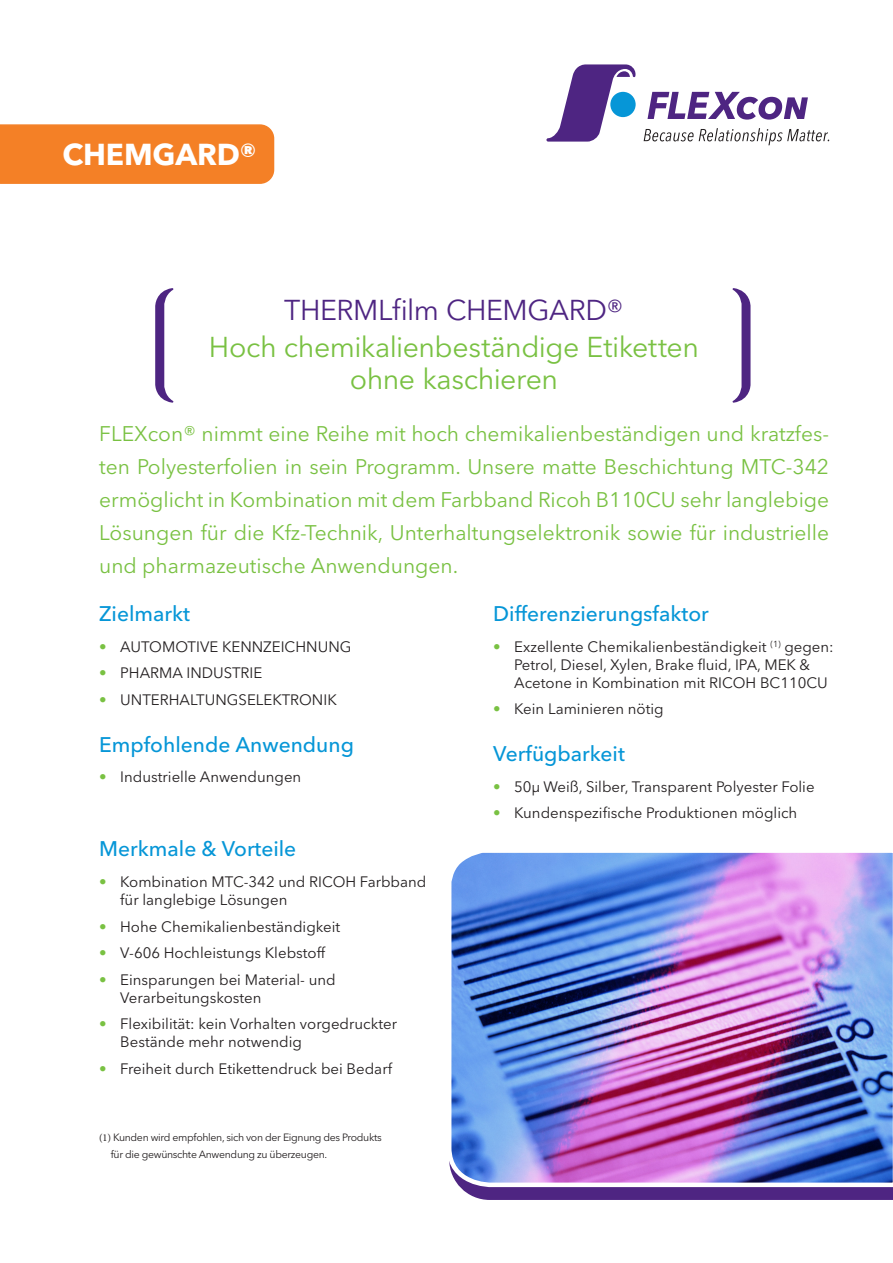
<style>
.page{position:relative;width:893px;height:1263px;background:#fff}
.page>*{position:absolute;margin:0;border:0;box-sizing:border-box;transform-origin:0 0}
.ORANGE_Header{font:700 30px "Avenir Next LT Pro";letter-spacing:-.005em;color:#fff}
.GREEN_Header_BRACKET{font:28.5px "Avenir Next LT Pro";letter-spacing:-.015em;color:#79c142}
.GREEN_Header_BRACKET-2{font:28.5px "Avenir Next LT Pro";letter-spacing:-.01em;color:#4e2582}
.GREEN_TXT_introducti{font:21px/33px "Avenir Next LT Pro";color:#79c142;text-align:justify}
.BLUE_Header_in_Table{font:500 21px "Avenir Next LT Pro";color:#0696d7}
.TXT_Table_no_GREEN_B{font:15px/18px "Avenir Next LT Pro";color:#231f20}
.t1{font:10.5px "Avenir Next LT Pro";letter-spacing:-.03em;color:#231f20}
.s1{font-weight:500;color:#79c142}
.s2{font-family:"Minion Pro"}
</style>
<div class="page">
<div style="left:0;top:124px;width:275px;height:60px;background:#f48026"></div>
<div style="left:462px;top:1189px;width:431px;height:11px;background:#4e2582"></div>
<img style="left:449px;top:852px;width:444px;height:337px">
<svg style="left:546px;top:64px;width:89px;height:78px"></svg>
<svg style="left:647px;top:92px;width:161px;height:28px"></svg>
<div style="left:610px;top:92px;width:26px;height:25px;background:#0696d7;border-radius:50%"></div>
<svg style="left:644px;top:128px;width:185px;height:17px"></svg>
<svg style="left:733px;top:288px;width:17px;height:115px"></svg>
<svg style="left:155px;top:288px;width:18px;height:115px"></svg>
<p class="ORANGE_Header" style="left:63px;top:136px;width:196px">CHEMGARD®</p>
<p class="GREEN_Header_BRACKET-2" style="left:284px;top:293px;width:341px">THERMLfilm CHEMGARD®</p>
<p class="GREEN_Header_BRACKET" style="left:209px;top:330px;width:491px">Hoch chemikalienbeständige Etiketten</p>
<p class="GREEN_Header_BRACKET" style="left:350px;top:362px;width:210px">ohne kaschieren</p>
<p class="GREEN_TXT_introducti" style="left:99px;top:417px;width:731px">FLEXcon® nimmt eine Reihe mit hoch chemikalienbeständigen und kratzfes&shy;ten Polyesterfolien in sein Programm. Unsere matte Beschichtung MTC-342 ermöglicht in Kombination mit dem Farbband Ricoh B110CU sehr langlebige Lösungen für die Kfz-Technik, Unterhaltungselektronik sowie für industrielle und pharmazeutische Anwendungen.</p>
<p class="BLUE_Header_in_Table" style="left:99px;top:601px;width:92px">Zielmarkt</p>
<p class="TXT_Table_no_GREEN_B" style="left:99px;top:637px;width:254px"><span class="s1">•</span> AUTOMOTIVE KENNZEICHNUNG</p>
<p class="TXT_Table_no_GREEN_B" style="left:99px;top:664px;width:165px"><span class="s1">•</span> PHARMA INDUSTRIE</p>
<p class="TXT_Table_no_GREEN_B" style="left:99px;top:690px;width:239px"><span class="s1">•</span> UNTERHALTUNGSELEKTRONIK</p>
<p class="BLUE_Header_in_Table" style="left:99px;top:732px;width:256px">Empfohlende Anwendung</p>
<p class="TXT_Table_no_GREEN_B" style="left:99px;top:768px;width:204px"><span class="s1">•</span> Industrielle Anwendungen</p>
<p class="BLUE_Header_in_Table" style="left:493px;top:601px;width:217px">Differenzierungsfaktor</p>
<p class="TXT_Table_no_GREEN_B" style="left:514px;top:637px;width:321px;text-indent:-21px"><span class="s1">•</span> Exzellente Chemikalienbeständigkeit <sup>(1)</sup> gegen:<br>Petrol, Diesel, Xylen, Brake fluid, IPA, MEK &amp;<br>Acetone in Kombination mit RICOH BC110CU</p>
<p class="TXT_Table_no_GREEN_B" style="left:493px;top:700px;width:172px"><span class="s1">•</span> Kein Laminieren nötig</p>
<p class="BLUE_Header_in_Table" style="left:493px;top:741px;width:133px">Verfügbarkeit</p>
<p class="TXT_Table_no_GREEN_B" style="left:493px;top:778px;width:323px"><span class="s1">•</span> 50µ Weiß, Silber, Transparent Polyester Folie</p>
<p class="TXT_Table_no_GREEN_B" style="left:493px;top:804px;width:306px"><span class="s1">•</span> Kundenspezifische Produktionen möglich</p>
<p class="BLUE_Header_in_Table" style="left:99px;top:836px;width:199px">Merkmale &amp; Vorteile</p>
<p class="TXT_Table_no_GREEN_B" style="left:120px;top:873px;width:308px;text-indent:-21px"><span class="s1">•</span> Kombination MTC-342 und RICOH Farbband für langlebige Lösungen</p>
<p class="TXT_Table_no_GREEN_B" style="left:99px;top:917px;width:243px"><span class="s1">•</span> Hohe Chemikalienbeständigkeit</p>
<p class="TXT_Table_no_GREEN_B" style="left:99px;top:944px;width:228px"><span class="s1">•</span> V-606 Hochleistungs Klebstoff</p>
<p class="TXT_Table_no_GREEN_B" style="left:99px;top:970px;width:238px"><span class="s1">•</span> Einsparungen bei Material- und</p>
<p class="TXT_Table_no_GREEN_B" style="left:120px;top:988px;width:143px">Verarbeitungskosten</p>
<p class="TXT_Table_no_GREEN_B" style="left:120px;top:1015px;width:278px;text-indent:-21px"><span class="s1">•</span> Flexibilität: kein Vorhalten vorgedruckter<br>Bestände mehr notwendig</p>
<p class="TXT_Table_no_GREEN_B" style="left:99px;top:1059px;width:294px"><span class="s1">•</span> Freiheit durch Etikettendruck bei Bedarf</p>
<p class="t1" style="left:99px;top:1131px;width:284px"><span class="s2">(1)</span> Kunden wird empfohlen, sich von der Eignung des Produkts</p>
<p class="t1" style="left:111px;top:1148px;width:218px">für die gewünschte Anwendung zu überzeugen.</p>
</div>
